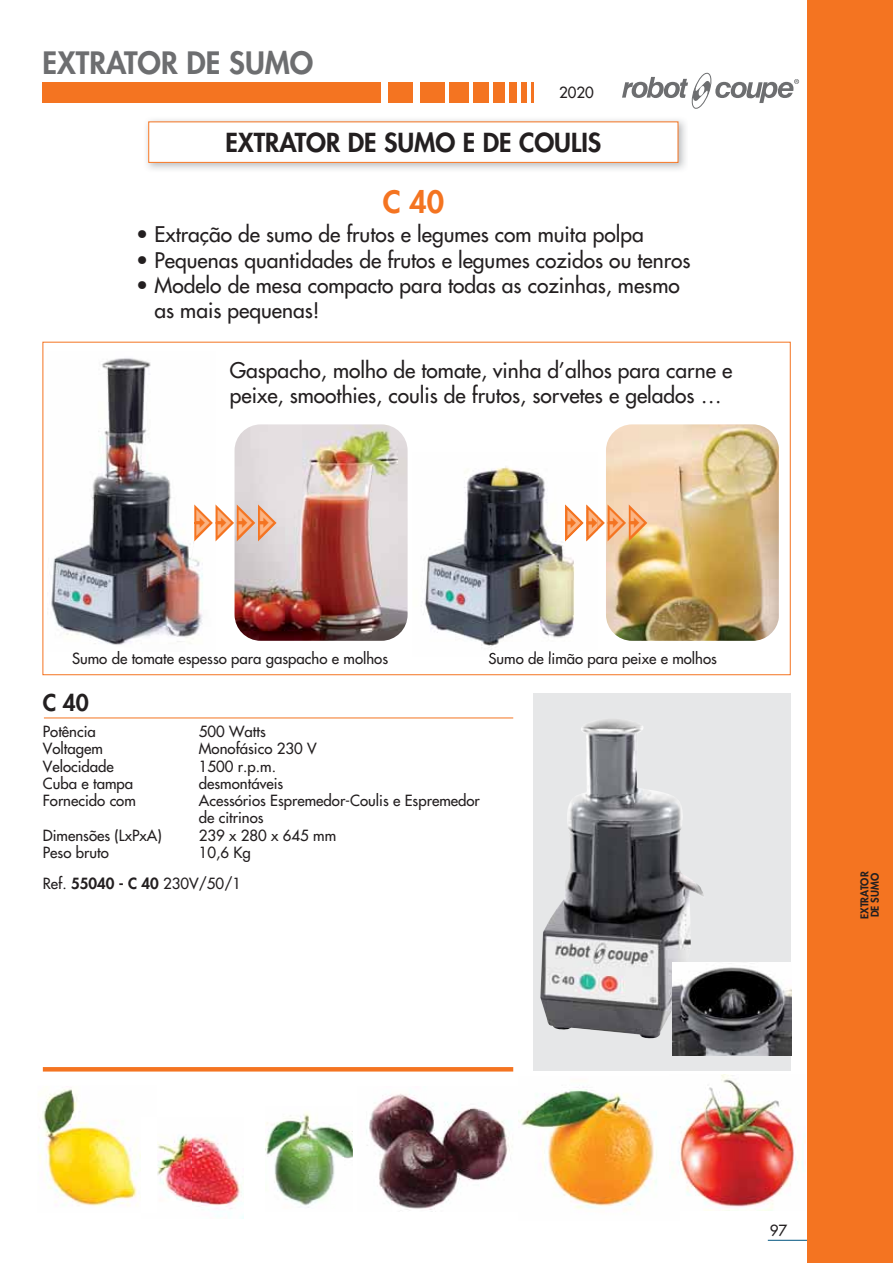
<style>
.page{position:relative;width:893px;height:1263px;background:#fff}
.page>*{position:absolute;margin:0;border:0;box-sizing:border-box;transform-origin:0 0}
.t1{font:800 30px "Futura";color:#6d6e70}
.t2{font:800 30px "Futura";color:#f47421}
.t3{font:800 25.5px "Futura";color:#231f20}
.t4{font:800 22.5px "Futura";color:#231f20}
.t5{font:21px/25.2px "Futura";color:#231f20}
.t6{font:15px/17.2px "Futura";color:#231f20}
.t7{font:800 10.5px/10.5px "Futura";color:#231f20}
.s1{font-weight:800}
</style>
<div class="page">
<hr style="left:768px;top:1240px;width:40px;height:1px;background:#005480">
<div style="left:808px;top:0;width:85px;height:1263px;background:#f47421"></div>
<div style="left:43px;top:82px;width:338px;height:20px;background:#f47421"></div>
<div style="left:388px;top:82px;width:25px;height:20px;background:#f47421"></div>
<div style="left:420px;top:82px;width:25px;height:20px;background:#f47421"></div>
<div style="left:449px;top:82px;width:20px;height:20px;background:#f47421"></div>
<div style="left:473px;top:82px;width:16px;height:20px;background:#f47421"></div>
<div style="left:493px;top:82px;width:11px;height:20px;background:#f47421"></div>
<div style="left:509px;top:82px;width:8px;height:20px;background:#f47421"></div>
<div style="left:521px;top:82px;width:5px;height:20px;background:#f47421"></div>
<hr style="left:531px;top:82px;width:3px;height:20px;background:#f47421">
<svg style="left:622px;top:72px;width:177px;height:37px"></svg>
<div style="left:533px;top:693px;width:258px;height:378px;background:#e6e7e8"></div>
<hr style="left:44px;top:717px;width:469px;height:1px;background:#f47421">
<svg style="left:43px;top:1067px;width:470px;height:4px;background:#f47624"></svg>
<img style="left:540px;top:719px;width:164px;height:320px">
<img style="left:672px;top:962px;width:119px;height:94px">
<img style="left:235px;top:424px;width:173px;height:217px;border-radius:26px">
<img style="left:51px;top:358px;width:152px;height:287px">
<img style="left:606px;top:424px;width:173px;height:217px">
<img style="left:436px;top:467px;width:151px;height:87px">
<img style="left:423px;top:554px;width:82px;height:94px">
<img style="left:505px;top:554px;width:70px;height:84px">
<img style="left:489px;top:651px;width:85px;height:6px">
<img style="left:38px;top:1089px;width:103px;height:118px">
<img style="left:366px;top:1093px;width:153px;height:117px">
<img style="left:519px;top:1087px;width:138px;height:122px">
<img style="left:677px;top:1074px;width:128px;height:136px">
<img style="left:157px;top:1135px;width:73px;height:33px">
<img style="left:157px;top:1168px;width:86px;height:50px">
<img style="left:266px;top:1112px;width:86px;height:96px">
<img style="left:146px;top:119px;width:540px;height:51px">
<div style="left:149px;top:122px;width:529px;height:40px;background:#fff"></div>
<div style="left:148px;top:121px;width:530px;height:42px;border:1px solid #f47421"></div>
<svg style="left:196px;top:509px;width:7px;height:27px"></svg>
<svg style="left:239px;top:509px;width:13px;height:27px"></svg>
<svg style="left:260px;top:509px;width:13px;height:27px"></svg>
<svg style="left:565px;top:504px;width:82px;height:37px"></svg>
<h1 class="t1" style="left:43px;top:49px;width:272px">EXTRATOR DE SUMO</h1>
<p class="t6" style="left:559px;top:85px;width:36px">2020</p>
<h2 class="t3" style="left:225px;top:131px;width:377px">EXTRATOR DE SUMO E DE COULIS</h2>
<h1 class="t2" style="left:383px;top:187px;width:63px">C 40</h1>
<h3 class="t5" style="left:136px;top:223px;width:509px">• Extração de sumo de frutos e legumes com muita polpa</h3>
<h3 class="t5" style="left:136px;top:249px;width:556px">• Pequenas quantidades de frutos e legumes cozidos ou tenros</h3>
<h3 class="t5" style="left:154px;top:274px;width:527px;text-indent:-18px">• Modelo de mesa compacto para todas as cozinhas, mesmo as mais pequenas!</h3>
<h3 class="t5" style="left:230px;top:359px;width:504px">Gaspacho, molho de tomate, vinha d’alhos para carne e peixe, smoothies, coulis de frutos, sorvetes e gelados …</h3>
<p class="t6" style="left:72px;top:651px;width:318px">Sumo de tomate espesso para gaspacho e molhos</p>
<p class="t6" style="left:488px;top:651px;width:230px">Sumo de limão para peixe e molhos</p>
<h3 class="t4" style="left:43px;top:692px;width:48px">C 40</h3>
<p class="t6" style="left:43px;top:724px;width:55px">Potência</p>
<p class="t6" style="left:199px;top:724px;width:69px">500 Watts</p>
<p class="t6" style="left:43px;top:741px;width:62px">Voltagem</p>
<p class="t6" style="left:199px;top:741px;width:119px">Monofásico 230 V</p>
<p class="t6" style="left:43px;top:758px;width:73px">Velocidade</p>
<p class="t6" style="left:199px;top:758px;width:79px">1500 r.p.m.</p>
<p class="t6" style="left:43px;top:776px;width:92px">Cuba e tampa</p>
<p class="t6" style="left:199px;top:776px;width:86px">desmontáveis</p>
<p class="t6" style="left:43px;top:793px;width:95px">Fornecido com</p>
<p class="t6" style="left:199px;top:793px;width:282px">Acessórios Espremedor-Coulis e Espremedor de citrinos</p>
<p class="t6" style="left:43px;top:827px;width:120px">Dimensões (LxPxA)</p>
<p class="t6" style="left:199px;top:827px;width:139px">239 x 280 x 645 mm</p>
<p class="t6" style="left:43px;top:845px;width:67px">Peso bruto</p>
<p class="t6" style="left:43px;top:838px;width:210px;line-height:30.6px;text-indent:156px">10,6 Kg<br>Ref. <span class="s1">55040 - C 40</span> 230V/50/1</p>
<p class="t7" style="left:860px;top:919px;width:49px;rotate:-90deg">EXTRATOR<br>DE SUMO</p>
<p class="t6" style="left:770px;top:1223px;width:19px">97</p>
</div>
